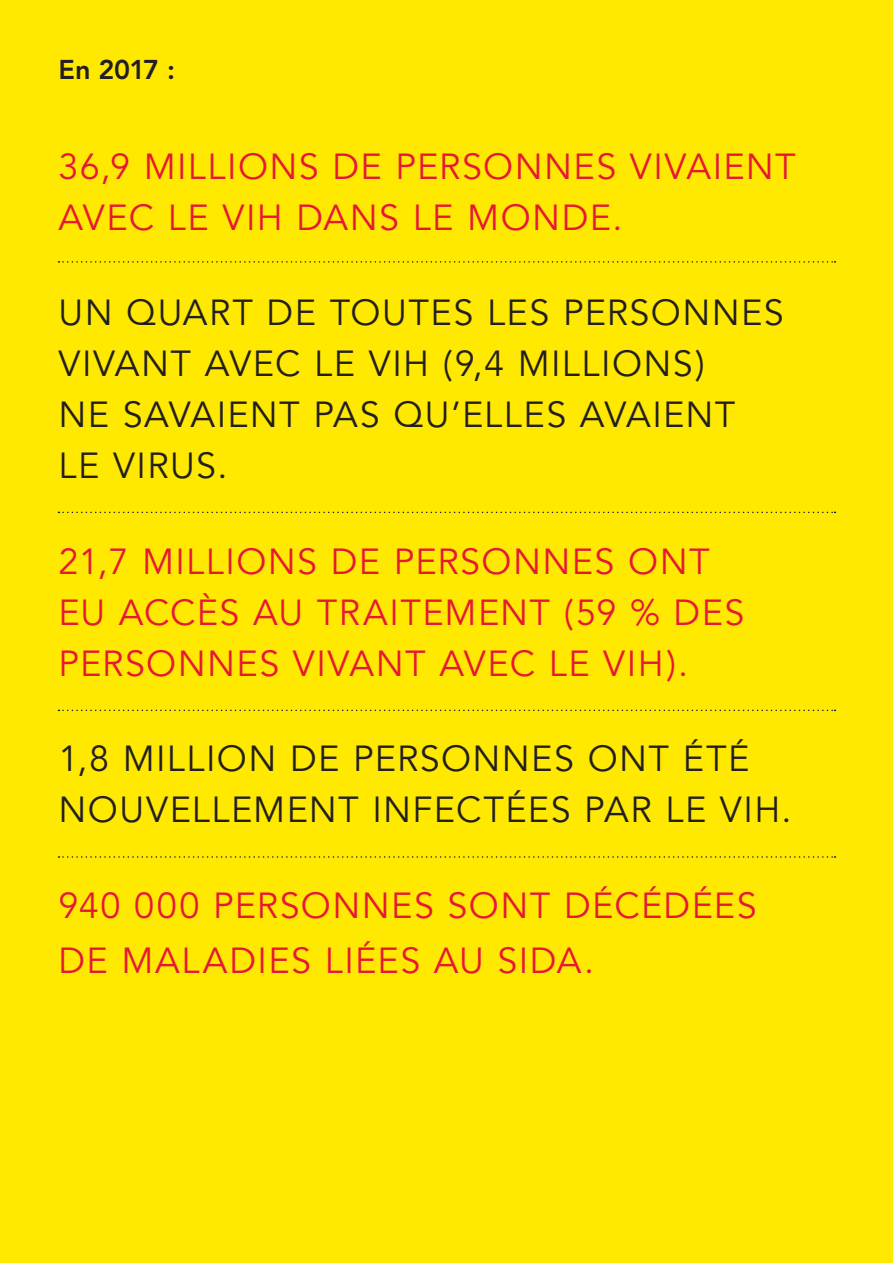
<style>
.page{position:relative;width:893px;height:1263px;background:#ffe901}
.page>*{position:absolute;margin:0;border:0;box-sizing:border-box;transform-origin:0 0}
.t1{font:36px/51px "Avenir";letter-spacing:.04em;color:#e51836}
.t2{font:36px/51px "Avenir";letter-spacing:.04em;color:#231f20}
.t3{font:800 27px "Avenir";letter-spacing:-.015em;color:#231f20}
</style>
<div class="page">
<svg style="left:58px;top:261px;width:777px;height:2px"></svg>
<svg style="left:58px;top:512px;width:777px;height:1px"></svg>
<svg style="left:58px;top:710px;width:777px;height:1px"></svg>
<svg style="left:58px;top:856px;width:777px;height:2px"></svg>
<p class="t3" style="left:58px;top:53px;width:118px">En 2017 :</p>
<p class="t1" style="left:58px;top:142px;width:739px">36,9 MILLIONS DE PERSONNES VIVAIENT<br>AVEC LE VIH DANS LE MONDE.</p>
<p class="t2" style="left:58px;top:288px;width:727px">UN QUART DE TOUTES LES PERSONNES<br>VIVANT AVEC LE VIH (9,4 MILLIONS)<br>NE SAVAIENT PAS QU’ELLES AVAIENT<br>LE VIRUS.</p>
<p class="t1" style="left:58px;top:537px;width:688px">21,7 MILLIONS DE PERSONNES ONT<br>EU ACCÈS AU TRAITEMENT (59 % DES<br>PERSONNES VIVANT AVEC LE VIH).</p>
<p class="t2" style="left:58px;top:734px;width:735px">1,8 MILLION DE PERSONNES ONT ÉTÉ<br>NOUVELLEMENT INFECTÉES PAR LE VIH.</p>
<p class="t1" style="left:58px;top:879px;width:700px;line-height:55.2px">940 000 PERSONNES SONT DÉCÉDÉES<br>DE MALADIES LIÉES AU SIDA.</p>
</div>
